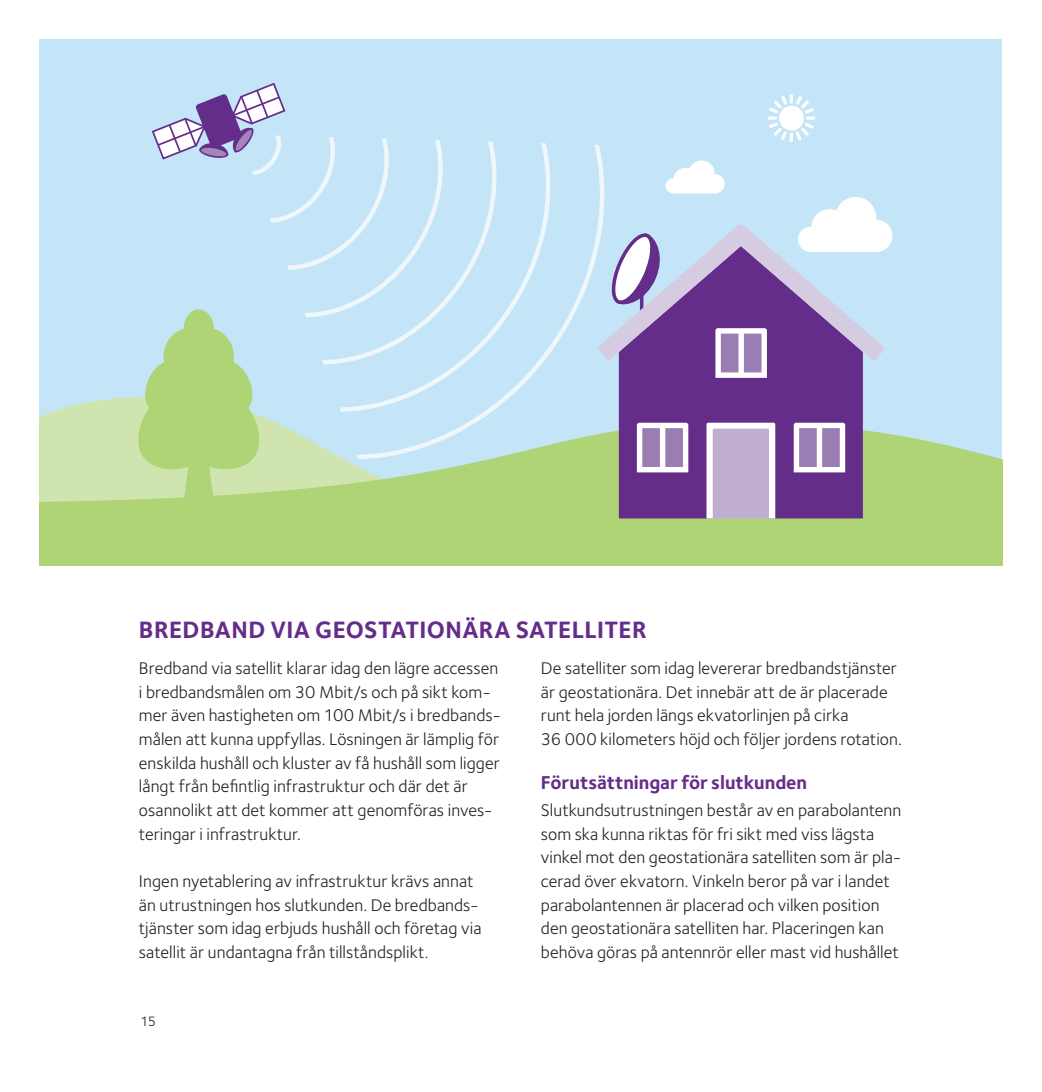
<style>
.page{position:relative;width:1042px;height:1092px;background:#fff}
.page>*{position:absolute;margin:0;border:0;box-sizing:border-box;transform-origin:0 0}
.t1{font:700 24.5px "Foundry Sterling";letter-spacing:.015em;color:#642d89}
.t2{font:700 19.25px "Foundry Sterling";letter-spacing:-.005em;color:#642d89}
.t3{font:17.5px/23.6px "Foundry Sterling";letter-spacing:.005em;color:#231f20}
.t4{font:14px "Foundry Sterling";color:#231f20}
</style>
<div class="page">
<div style="left:40px;top:40px;width:962px;height:516px;background:#c4e5f8"></div>
<svg style="left:40px;top:397px;width:98px;height:26px;fill:#cfe4ae"></svg>
<svg style="left:40px;top:423px;width:962px;height:143px;background:#b1d57f"></svg>
<div style="left:619px;top:378px;width:244px;height:140px;background:#642d89"></div>
<svg style="left:706px;top:422px;width:69px;height:96px;background:#cdbfda"></svg>
<svg style="left:637px;top:422px;width:51px;height:50px;background:#c6b5d4"></svg>
<svg style="left:794px;top:422px;width:51px;height:50px;background:#c6b5d4"></svg>
<svg style="left:604px;top:160px;width:288px;height:218px"></svg>
<svg style="left:769px;top:94px;width:46px;height:48px"></svg>
<div style="left:779px;top:106px;width:25px;height:24px;background:#fff;border-radius:50%"></div>
<svg style="left:503px;top:145px;width:101px;height:314px"></svg>
<svg style="left:138px;top:83px;width:365px;height:427px"></svg>
<h1 class="t1" style="left:139px;top:615px;width:509px">BREDBAND VIA GEOSTATIONÄRA SATELLITER</h1>
<p class="t3" style="left:139px;top:656px;width:364px">Bredband via satellit klarar idag den lägre accessen i bredbandsmålen om 30 Mbit/s och på sikt kom&shy;mer även hastigheten om 100 Mbit/s i bredbands&shy;målen att kunna uppfyllas. Lösningen är lämplig för enskilda hushåll och kluster av få hushåll som ligger långt från befintlig infrastruktur och där det är osannolikt att det kommer att genomföras inves&shy;teringar i infrastruktur.</p>
<p class="t3" style="left:139px;top:869px;width:344px">Ingen nyetablering av infrastruktur krävs annat än utrustningen hos slutkunden. De bredbands&shy;tjänster som idag erbjuds hushåll och företag via satellit är undantagna från tillståndsplikt.</p>
<p class="t3" style="left:541px;top:656px;width:362px">De satelliter som idag levererar bredbandstjänster är geostationära. Det innebär att de är placerade runt hela jorden längs ekvatorlinjen på cirka<br>36 000 kilometers höjd och följer jordens rotation.</p>
<p class="t2" style="left:541px;top:770px;width:268px">Förutsättningar för slutkunden</p>
<p class="t3" style="left:541px;top:798px;width:362px">Slutkundsutrustningen består av en parabolantenn som ska kunna riktas för fri sikt med viss lägsta vinkel mot den geostationära satelliten som är pla&shy;cerad över ekvatorn. Vinkeln beror på var i landet parabolantennen är placerad och vilken position den geostationära satelliten har. Placeringen kan behöva göras på antennrör eller mast vid hushållet</p>
<p class="t4" style="left:141px;top:1013px;width:17px">15</p>
</div>
